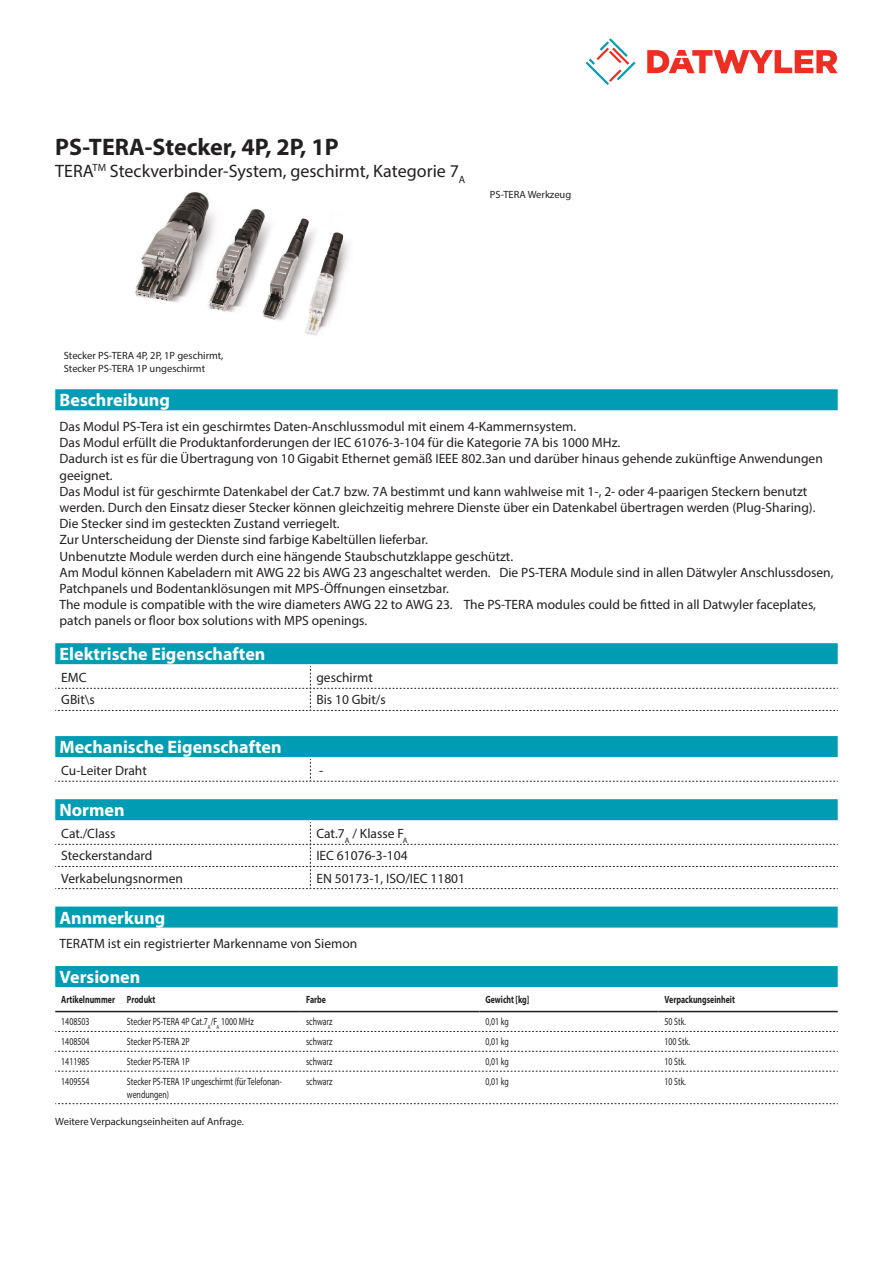
<style>
.page{position:relative;width:893px;height:1263px;background:#fff}
.page>*{position:absolute;margin:0;border:0;box-sizing:border-box;transform-origin:0 0}
.Product_Head{font:700 24px "Myriad Pro";color:#231f20}
.Standard_Head_Proper{font:700 18px "Myriad Pro";color:#fff}
.SubHead{font:18px "Myriad Pro";color:#231f20}
.Standard_text{font:13.5px/16.2px "Myriad Pro";color:#231f20}
.myriad_light_propert{font:13.5px "Myriad Pro";color:#231f20}
.myriadlight{font:10.5px/12.6px "Myriad Pro";color:#231f20;scale:.75 1}
.imagetext{font:10.5px/12.6px "Myriad Pro";color:#231f20}
.myriadbold{font:700 10.5px "Myriad Pro";color:#231f20;scale:.75 1}
</style>
<div class="page">
<svg style="left:586px;top:38px;width:49px;height:47px"></svg>
<svg style="left:647px;top:50px;width:191px;height:23px"></svg>
<div style="left:55px;top:799px;width:783px;height:21px;background:#009cb3"></div>
<svg style="left:55px;top:822px;width:783px;height:67px"></svg>
<div style="left:55px;top:906px;width:783px;height:21px;background:#009cb3"></div>
<div style="left:55px;top:736px;width:783px;height:21px;background:#009cb3"></div>
<svg style="left:55px;top:759px;width:783px;height:23px"></svg>
<img style="left:135px;top:191px;width:214px;height:145px">
<div style="left:55px;top:966px;width:783px;height:21px;background:#009cb3"></div>
<hr style="left:55px;top:1011px;width:66px;height:1px;background:#231f20">
<hr style="left:121px;top:1011px;width:179px;height:1px;background:#231f20">
<hr style="left:300px;top:1011px;width:179px;height:1px;background:#231f20">
<hr style="left:479px;top:1011px;width:179px;height:1px;background:#231f20">
<hr style="left:658px;top:1011px;width:180px;height:1px;background:#231f20">
<svg style="left:55px;top:1031px;width:783px;height:1px"></svg>
<svg style="left:55px;top:1051px;width:783px;height:1px"></svg>
<svg style="left:55px;top:1071px;width:783px;height:1px"></svg>
<svg style="left:55px;top:1103px;width:783px;height:1px"></svg>
<div style="left:55px;top:389px;width:783px;height:21px;background:#009cb3"></div>
<div style="left:55px;top:643px;width:783px;height:21px;background:#009cb3"></div>
<svg style="left:55px;top:666px;width:783px;height:45px"></svg>
<p class="Product_Head" style="left:55px;top:131px;width:285px">PS-TERA-Stecker, 4P, 2P, 1P</p>
<p class="SubHead" style="left:55px;top:160px;width:412px">TERA<sup>TM</sup> Steckverbinder-System, geschirmt, Kategorie 7<sub>A</sub></p>
<p class="imagetext" style="left:490px;top:188px;width:83px">PS-TERA Werkzeug</p>
<p class="imagetext" style="left:64px;top:349px;width:161px">Stecker PS-TERA 4P, 2P, 1P geschirmt,<br>Stecker PS-TERA 1P ungeschirmt</p>
<p class="Standard_Head_Proper" style="left:60px;top:388px;width:112px">Beschreibung</p>
<p class="Standard_text" style="left:60px;top:418px;width:776px">Das Modul PS-Tera ist ein geschirmtes Daten-Anschlussmodul mit einem 4-Kammernsystem.<br>Das Modul erfüllt die Produktanforderungen der IEC 61076-3-104 für die Kategorie 7A bis 1000 MHz.<br>Dadurch ist es für die Übertragung von 10 Gigabit Ethernet gemäß IEEE 802.3an und darüber hinaus gehende zukünftige Anwendungen geeignet.<br>Das Modul ist für geschirmte Datenkabel der Cat.7 bzw. 7A bestimmt und kann wahlweise mit 1-, 2- oder 4-paarigen Steckern benutzt werden. Durch den Einsatz dieser Stecker können gleichzeitig mehrere Dienste über ein Datenkabel übertragen werden (Plug-Sharing).<br>Die Stecker sind im gesteckten Zustand verriegelt.<br>Zur Unterscheidung der Dienste sind farbige Kabeltüllen lieferbar.<br>Unbenutzte Module werden durch eine hängende Staubschutzklappe geschützt.<br>Am Modul können Kabeladern mit AWG 22 bis AWG 23 angeschaltet werden. Die PS-TERA Module sind in allen Dätwyler Anschlussdosen, Patchpanels und Bodentanklösungen mit MPS-Öffnungen einsetzbar.<br>The module is compatible with the wire diameters AWG 22 to AWG 23. The PS-TERA modules could be fitted in all Datwyler faceplates, patch panels or floor box solutions with MPS openings.</p>
<p class="Standard_Head_Proper" style="left:60px;top:642px;width:207px">Elektrische Eigenschaften</p>
<p class="myriad_light_propert" style="left:61px;top:669px;width:27px">EMC</p>
<p class="myriad_light_propert" style="left:316px;top:669px;width:58px">geschirmt</p>
<p class="myriad_light_propert" style="left:61px;top:692px;width:35px">GBit\s</p>
<p class="myriad_light_propert" style="left:316px;top:692px;width:71px">Bis 10 Gbit/s</p>
<p class="Standard_Head_Proper" style="left:60px;top:735px;width:224px">Mechanische Eigenschaften</p>
<p class="myriad_light_propert" style="left:61px;top:762px;width:87px">Cu-Leiter Draht</p>
<p class="myriad_light_propert" style="left:319px;top:762px;width:6px">-</p>
<p class="Standard_Head_Proper" style="left:60px;top:798px;width:67px">Normen</p>
<p class="myriad_light_propert" style="left:61px;top:825px;width:56px">Cat./Class</p>
<p class="myriad_light_propert" style="left:316px;top:825px;width:93px">Cat.7<sub>A</sub> / Klasse F<sub>A</sub></p>
<p class="myriad_light_propert" style="left:61px;top:848px;width:93px">Steckerstandard</p>
<p class="myriad_light_propert" style="left:316px;top:848px;width:93px">IEC 61076-3-104</p>
<p class="myriad_light_propert" style="left:61px;top:870px;width:123px">Verkabelungsnormen</p>
<p class="myriad_light_propert" style="left:316px;top:870px;width:150px">EN 50173-1, ISO/IEC 11801</p>
<p class="Standard_Head_Proper" style="left:60px;top:906px;width:107px">Annmerkung</p>
<p class="Standard_text" style="left:60px;top:935px;width:299px">TERATM ist ein registrierter Markenname von Siemon</p>
<p class="Standard_Head_Proper" style="left:60px;top:965px;width:82px">Versionen</p>
<p class="myriadbold" style="left:61px;top:992px;width:73px">Artikelnummer</p>
<p class="myriadbold" style="left:127px;top:992px;width:39px">Produkt</p>
<p class="myriadbold" style="left:306px;top:992px;width:28px">Farbe</p>
<p class="myriadbold" style="left:485px;top:992px;width:60px">Gewicht [kg]</p>
<p class="myriadbold" style="left:664px;top:992px;width:95px">Verpackungseinheit</p>
<p class="myriadlight" style="left:61px;top:1015px;width:39px">1408503</p>
<p class="myriadlight" style="left:127px;top:1015px;width:171px">Stecker PS-TERA 4P Cat.7<sub>A</sub>/F<sub>A</sub> 1000 MHz</p>
<p class="myriadlight" style="left:306px;top:1015px;width:37px">schwarz</p>
<p class="myriadlight" style="left:485px;top:1015px;width:33px">0,01 kg</p>
<p class="myriadlight" style="left:664px;top:1015px;width:30px">50 Stk.</p>
<p class="myriadlight" style="left:61px;top:1035px;width:39px">1408504</p>
<p class="myriadlight" style="left:127px;top:1035px;width:85px">Stecker PS-TERA 2P</p>
<p class="myriadlight" style="left:306px;top:1035px;width:37px">schwarz</p>
<p class="myriadlight" style="left:485px;top:1035px;width:33px">0,01 kg</p>
<p class="myriadlight" style="left:664px;top:1035px;width:36px">100 Stk.</p>
<p class="myriadlight" style="left:61px;top:1055px;width:39px">1411985</p>
<p class="myriadlight" style="left:127px;top:1055px;width:85px">Stecker PS-TERA 1P</p>
<p class="myriadlight" style="left:306px;top:1055px;width:37px">schwarz</p>
<p class="myriadlight" style="left:485px;top:1055px;width:33px">0,01 kg</p>
<p class="myriadlight" style="left:664px;top:1055px;width:30px">10 Stk.</p>
<p class="myriadlight" style="left:61px;top:1075px;width:39px">1409554</p>
<p class="myriadlight" style="left:127px;top:1075px;width:208px">Stecker PS-TERA 1P ungeschirmt (für Telefonan&shy;wendungen)</p>
<p class="myriadlight" style="left:306px;top:1075px;width:37px">schwarz</p>
<p class="myriadlight" style="left:485px;top:1075px;width:33px">0,01 kg</p>
<p class="myriadlight" style="left:664px;top:1075px;width:30px">10 Stk.</p>
<p class="imagetext" style="left:55px;top:1114px;width:190px">Weitere Verpackungseinheiten auf Anfrage.</p>
</div>
